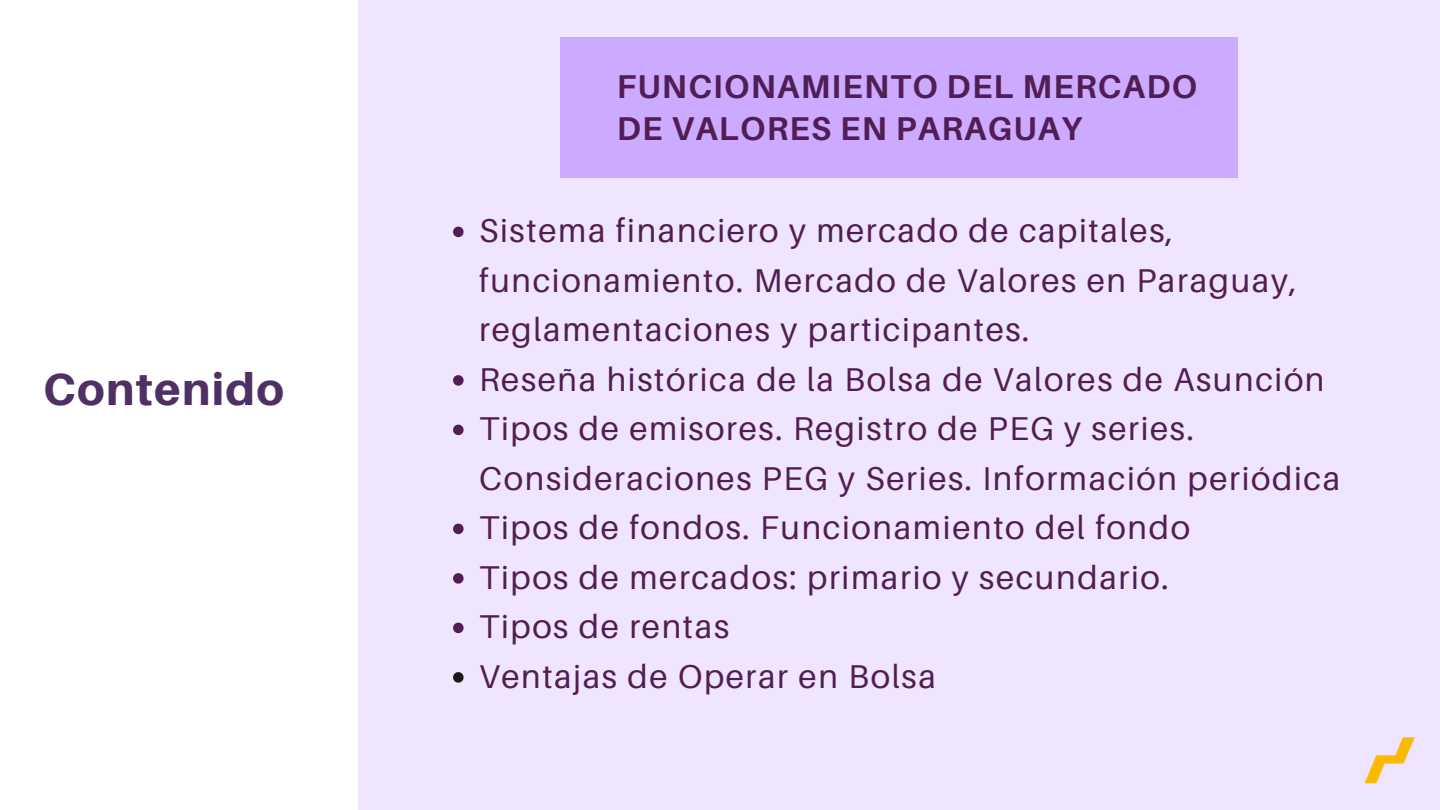
<style>
.page{position:relative;width:1440px;height:810px;background:#fff}
.page>*{position:absolute;margin:0;border:0;box-sizing:border-box;transform-origin:0 0}
.t1{font:800 45px "Aileron";letter-spacing:.03em;color:#4f3064}
.t2{font:33px/49.5px "Aileron";letter-spacing:.05em;color:#501e53}
.t3{font:700 33px/42px "Aileron";letter-spacing:.04em;color:#501e53}
</style>
<div class="page">
<div style="left:359px;top:0;width:1081px;height:810px;background:#efe5ff"></div>
<svg style="left:453px;top:227px;width:11px;height:10px"></svg>
<svg style="left:453px;top:375px;width:11px;height:11px"></svg>
<svg style="left:453px;top:425px;width:11px;height:10px"></svg>
<svg style="left:453px;top:524px;width:11px;height:10px"></svg>
<svg style="left:453px;top:573px;width:11px;height:11px"></svg>
<svg style="left:453px;top:623px;width:11px;height:10px"></svg>
<svg style="left:453px;top:672px;width:11px;height:11px"></svg>
<div style="left:561px;top:37px;width:677px;height:141px;background:#caf"></div>
<img style="left:1364px;top:737px;width:51px;height:47px">
<h1 class="t1" style="left:43px;top:361px;width:242px">Contenido</h1>
<p class="t3" style="left:617px;top:65px;width:582px">FUNCIONAMIENTO DEL MERCADO<br>DE VALORES EN PARAGUAY</p>
<p class="t2" style="left:479px;top:205px;width:863px">Sistema financiero y mercado de capitales, funcionamiento. Mercado de Valores en Paraguay, reglamentaciones y participantes.<br>Reseña histórica de la Bolsa de Valores de Asunción Tipos de emisores. Registro de PEG y series.<br>Consideraciones PEG y Series. Información periódica Tipos de fondos. Funcionamiento del fondo<br>Tipos de mercados: primario y secundario.<br>Tipos de rentas<br>Ventajas de Operar en Bolsa</p>
</div>
